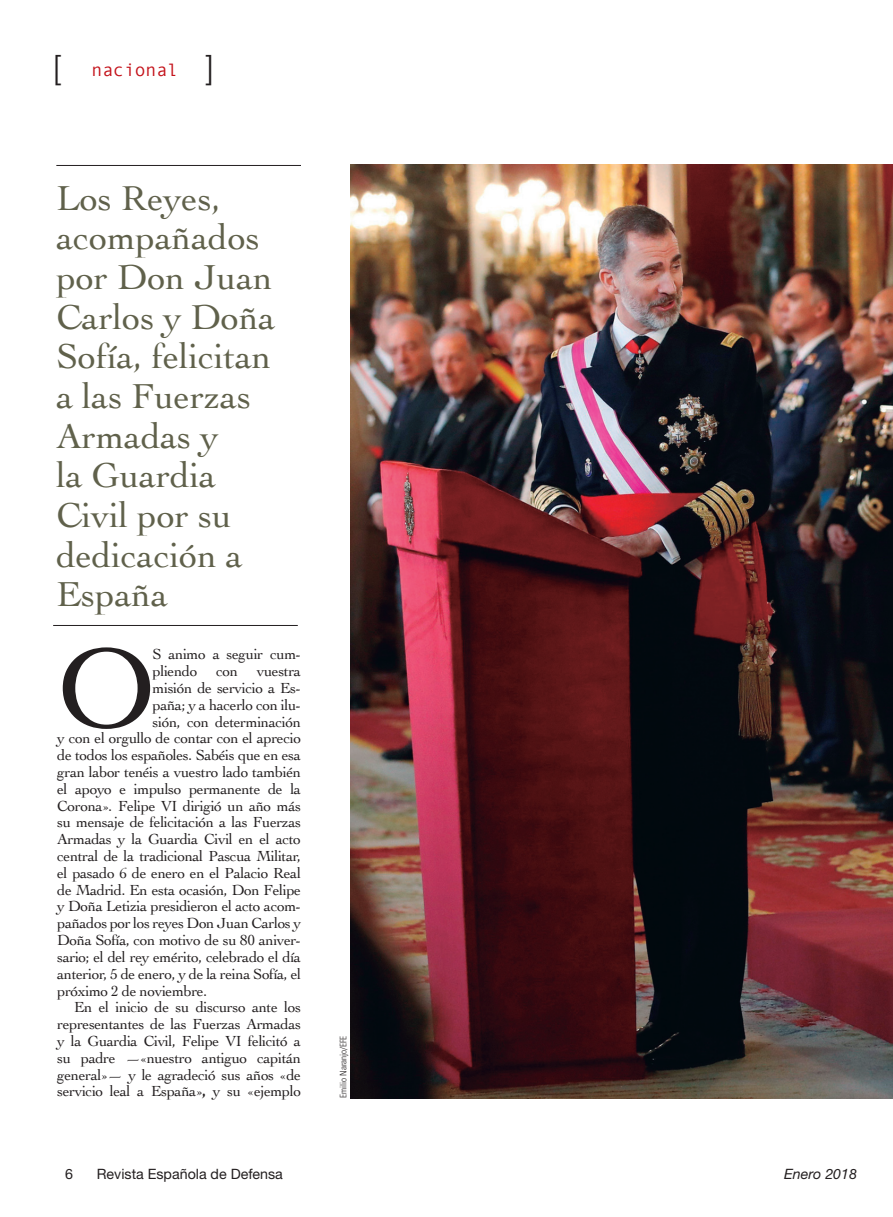
<style>
.page{position:relative;width:893px;height:1217px;background:#fff}
.page>*{position:absolute;margin:0;border:0;box-sizing:border-box;transform-origin:0 0}
.t1{font:118.05px "Cochin";color:#231f20}
.t2{font:36.3px/39.6px "Cochin";color:#60614b}
.t3{font:300 33px "Helvetica Neue";color:#231f20}
.t4{font:18px "Monotypecom";color:#c4121a}
.t5{font:15.3px "Cochin";letter-spacing:-.025em;color:#231f20}
.t6{font:14.25px "Helvetica Neue";color:#231f20}
.t7{font:italic 14.25px "Helvetica Neue";color:#231f20}
.t8{font:300 condensed 9px "Univers";letter-spacing:-.005em;color:#231f20}
.s1{font-family:"Helvetica Neue";font-weight:300;font-size:33px;color:#231f20}
.s2{font-weight:700}
</style>
<div class="page">
<img style="left:351px;top:165px;width:542px;height:932px">
<hr style="left:53px;top:625px;width:245px;height:1px;background:#231f20">
<hr style="left:56px;top:165px;width:245px;height:1px;background:#231f20">
<h3 class="t3" style="left:53px;top:47px;width:9px">[</h3>
<p class="t4" style="left:92px;top:59px;width:124px">nacional <span class="s1">]</span></p>
<h2 class="t2" style="left:56px;top:176px;width:221px">Los Reyes, acompañados por Don Juan<br>Carlos y Doña<br>Sofía, felicitan a las Fuerzas<br>Armadas y<br>la Guardia<br>Civil por su dedicación a<br>España</h2>
<h1 class="t1" style="left:57px;top:608px;width:100px">O</h1>
<p class="t5" style="left:153px;top:644px;width:150px">s animo a seguir cum-</p>
<p class="t5" style="left:153px;top:660px;width:150px">pliendo con vuestra</p>
<p class="t5" style="left:153px;top:677px;width:150px">misión de servicio a Es-</p>
<p class="t5" style="left:153px;top:694px;width:150px">paña; y a hacerlo con ilu-</p>
<p class="t5" style="left:153px;top:711px;width:150px">sión, con determinación</p>
<p class="t5" style="left:57px;top:727px;width:245px">y con el orgullo de contar con el aprecio</p>
<p class="t5" style="left:57px;top:744px;width:245px">de todos los españoles. Sabéis que en esa</p>
<p class="t5" style="left:57px;top:761px;width:245px">gran labor tenéis a vuestro lado también</p>
<p class="t5" style="left:57px;top:778px;width:245px">el apoyo e impulso permanente de la</p>
<p class="t5" style="left:57px;top:795px;width:245px">Corona». Felipe VI dirigió un año más</p>
<p class="t5" style="left:57px;top:811px;width:245px">su mensaje de felicitación a las Fuerzas</p>
<p class="t5" style="left:57px;top:828px;width:245px">Armadas y la Guardia Civil en el acto</p>
<p class="t5" style="left:57px;top:845px;width:245px">central de la tradicional Pascua Militar,</p>
<p class="t5" style="left:57px;top:862px;width:245px">el pasado 6 de enero en el Palacio Real</p>
<p class="t5" style="left:57px;top:879px;width:245px">de Madrid. En esta ocasión, Don Felipe</p>
<p class="t5" style="left:57px;top:895px;width:245px">y Doña Letizia presidieron el acto acom-</p>
<p class="t5" style="left:57px;top:912px;width:245px">pañados por los reyes Don Juan Carlos y</p>
<p class="t5" style="left:57px;top:929px;width:245px">Doña Sofía, con motivo de su 80 aniver-</p>
<p class="t5" style="left:57px;top:946px;width:245px">sario; el del rey emérito, celebrado el día</p>
<p class="t5" style="left:57px;top:963px;width:245px">anterior, 5 de enero, y de la reina Sofía, el</p>
<p class="t5" style="left:57px;top:979px;width:151px">próximo 2 de noviembre.</p>
<p class="t5" style="left:74px;top:996px;width:228px">En el inicio de su discurso ante los</p>
<p class="t5" style="left:57px;top:1013px;width:245px">representantes de las Fuerzas Armadas</p>
<p class="t5" style="left:57px;top:1030px;width:245px">y la Guardia Civil, Felipe VI felicitó a</p>
<p class="t5" style="left:57px;top:1047px;width:245px">su padre —«nuestro antiguo capitán</p>
<p class="t5" style="left:57px;top:1063px;width:245px">general»— y le agradeció sus años «de</p>
<p class="t5" style="left:57px;top:1080px;width:245px">servicio leal a España»<span class="s2">,</span> y su «ejemplo</p>
<p class="t8" style="left:338px;top:1097px;width:63px;rotate:-90deg">Emilio Naranjo/EFE</p>
<p class="t6" style="left:65px;top:1164px;width:9px">6</p>
<p class="t6" style="left:97px;top:1164px;width:188px">Revista Española de Defensa</p>
<p class="t7" style="left:784px;top:1164px;width:74px">Enero 2018</p>
</div>
